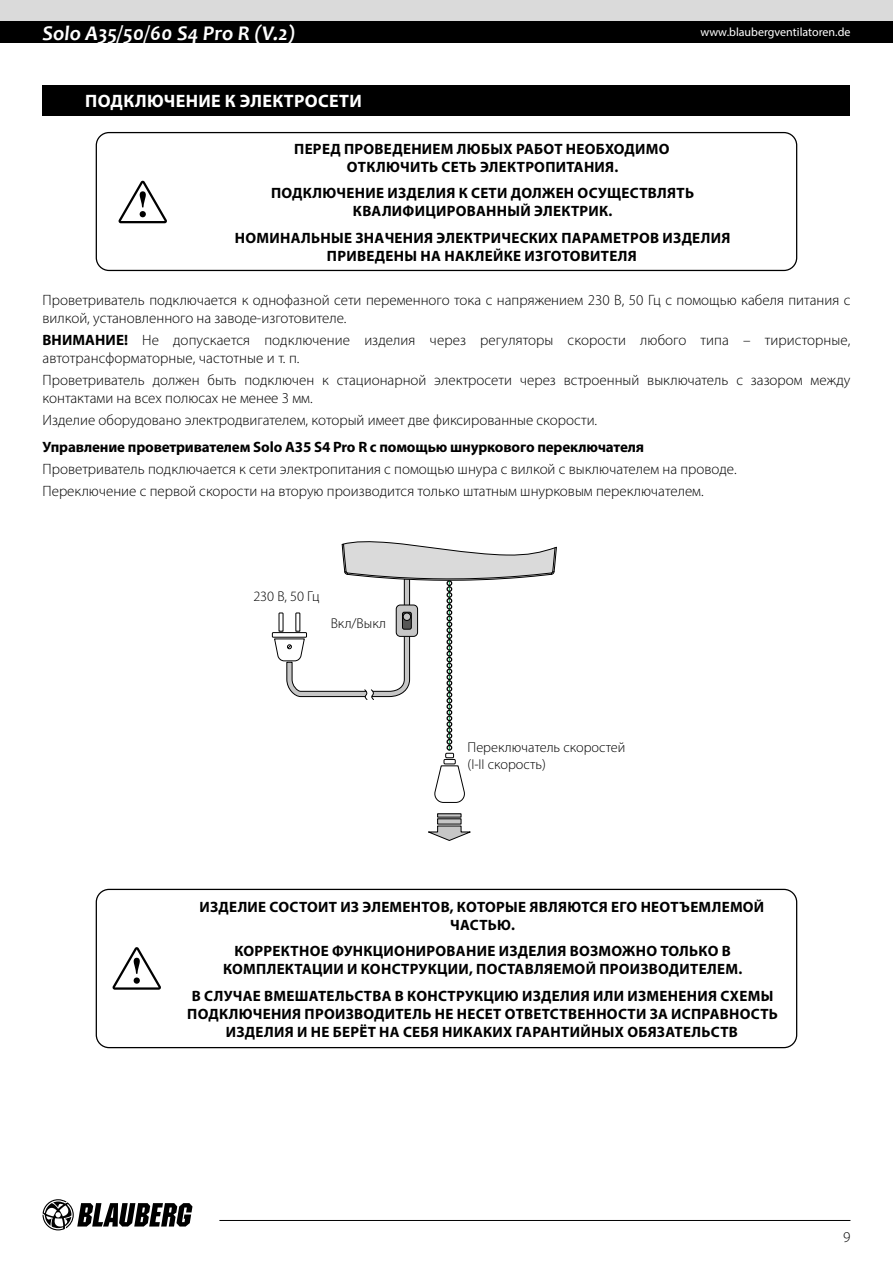
<style>
.page{position:relative;width:893px;height:1263px;background:#fff}
.page>*{position:absolute;margin:0;border:0;box-sizing:border-box;transform-origin:0 0}
.t1{font:italic 700 21px "Candara";color:#fff}
.t2{font:700 18px "Myriad Pro";letter-spacing:.02em;color:#fff}
.t3{font:300 15px/18px "Myriad Pro";color:#000}
.t4{font:700 15px/18px "Myriad Pro";letter-spacing:.02em;color:#000;text-align:center}
.t5{font:700 15px "Myriad Pro";letter-spacing:-.01em;color:#000}
.t6{font:300 14.25px/17.1px "Myriad Pro";color:#000}
.t7{font:12px "Myriad Pro";color:#fff}
.s1{font-weight:700}
</style>
<div class="page">
<div style="left:0;top:0;width:893px;height:21px;background:#dadada"></div>
<div style="left:0;top:21px;width:893px;height:22px;background:#000"></div>
<svg style="left:43px;top:1199px;width:149px;height:31px"></svg>
<hr style="left:219px;top:1220px;width:631px;height:1px;background:#000">
<svg style="left:118px;top:181px;width:49px;height:42px"></svg>
<div style="left:272px;top:632px;width:35px;height:5px;border:1px solid #000"></div>
<svg style="left:434px;top:765px;width:31px;height:38px"></svg>
<div style="left:444px;top:759px;width:12px;height:5px;border:1px solid #000"></div>
<div style="left:445px;top:753px;width:9px;height:5px;border:1px solid #000"></div>
<svg style="left:428px;top:826px;width:43px;height:15px"></svg>
<div style="left:438px;top:819px;width:23px;height:5px;background:#c6c6c6"></div>
<svg style="left:274px;top:541px;width:283px;height:210px"></svg>
<div style="left:396px;top:605px;width:22px;height:31px;background:#c6c6c6;border-radius:4px"></div>
<div style="left:396px;top:605px;width:22px;height:31px;border:1px solid #000;border-radius:4px"></div>
<svg style="left:402px;top:612px;width:9px;height:17px"></svg>
<div style="left:402px;top:612px;width:9px;height:17px;border:1px solid #000;border-radius:2px"></div>
<div style="left:403px;top:613px;width:8px;height:7px;background:#c6c6c6;border-radius:50%"></div>
<div style="left:403px;top:613px;width:8px;height:7px;border:1px solid #000;border-radius:50%"></div>
<div style="left:43px;top:85px;width:807px;height:31px;background:#000"></div>
<div style="left:96px;top:132px;width:701px;height:139px;border:1px solid #000;border-radius:13px"></div>
<div style="left:96px;top:889px;width:701px;height:159px;border:1px solid #000;border-radius:13px"></div>
<svg style="left:112px;top:947px;width:49px;height:43px"></svg>
<h1 class="t1" style="left:43px;top:20px;width:254px">Solo A35/50/60 S4 Pro R (V.2)</h1>
<p class="t7" style="left:700px;top:25px;width:152px">www.blaubergventilatoren.de</p>
<p class="t2" style="left:85px;top:89px;width:278px">ПОДКЛЮЧЕНИЕ К ЭЛЕКТРОСЕТИ</p>
<p class="t4" style="left:294px;top:139px;width:377px">ПЕРЕД ПРОВЕДЕНИЕМ ЛЮБЫХ РАБОТ НЕОБХОДИМО<br>ОТКЛЮЧИТЬ СЕТЬ ЭЛЕКТРОПИТАНИЯ.</p>
<p class="t4" style="left:271px;top:184px;width:424px">ПОДКЛЮЧЕНИЕ ИЗДЕЛИЯ К СЕТИ ДОЛЖЕН ОСУЩЕСТВЛЯТЬ<br>КВАЛИФИЦИРОВАННЫЙ ЭЛЕКТРИК.</p>
<p class="t4" style="left:235px;top:228px;width:497px">НОМИНАЛЬНЫЕ ЗНАЧЕНИЯ ЭЛЕКТРИЧЕСКИХ ПАРАМЕТРОВ ИЗДЕЛИЯ<br>ПРИВЕДЕНЫ НА НАКЛЕЙКЕ ИЗГОТОВИТЕЛЯ</p>
<p class="t3" style="left:43px;top:291px;width:809px">Проветриватель подключается к однофазной сети переменного тока с напряжением 230 В, 50 Гц с помощью кабеля питания с вилкой, установленного на заводе-изготовителе.</p>
<p class="t3" style="left:43px;top:331px;width:809px"><span class="s1">ВНИМАНИЕ!</span> Не допускается подключение изделия через регуляторы скорости любого типа – тиристорные, автотрансформаторные, частотные и т. п.</p>
<p class="t3" style="left:43px;top:371px;width:809px">Проветриватель должен быть подключен к стационарной электросети через встроенный выключатель с зазором между контактами на всех полюсах не менее 3 мм.</p>
<p class="t3" style="left:43px;top:412px;width:556px">Изделие оборудовано электродвигателем, который имеет две фиксированные скорости.</p>
<p class="t5" style="left:43px;top:437px;width:603px">Управление проветривателем Solo A35 S4 Pro R с помощью шнуркового переключателя</p>
<p class="t3" style="left:43px;top:458px;width:696px;line-height:22.2px">Проветриватель подключается к сети электропитания с помощью шнура с вилкой с выключателем на проводе.<br>Переключение с первой скорости на вторую производится только штатным шнурковым переключателем.</p>
<p class="t6" style="left:253px;top:588px;width:68px">230 В, 50 Гц</p>
<p class="t6" style="left:331px;top:615px;width:57px">Вкл/Выкл</p>
<p class="t6" style="left:468px;top:739px;width:159px">Переключатель скоростей (I-II скорость)</p>
<p class="t4" style="left:199px;top:897px;width:566px">ИЗДЕЛИЕ СОСТОИТ ИЗ ЭЛЕМЕНТОВ, КОТОРЫЕ ЯВЛЯЮТСЯ ЕГО НЕОТЪЕМЛЕМОЙ<br>ЧАСТЬЮ.</p>
<p class="t4" style="left:223px;top:941px;width:521px">КОРРЕКТНОЕ ФУНКЦИОНИРОВАНИЕ ИЗДЕЛИЯ ВОЗМОЖНО ТОЛЬКО В<br>КОМПЛЕКТАЦИИ И КОНСТРУКЦИИ, ПОСТАВЛЯЕМОЙ ПРОИЗВОДИТЕЛЕМ.</p>
<p class="t4" style="left:187px;top:986px;width:592px">В СЛУЧАЕ ВМЕШАТЕЛЬСТВА В КОНСТРУКЦИЮ ИЗДЕЛИЯ ИЛИ ИЗМЕНЕНИЯ СХЕМЫ<br>ПОДКЛЮЧЕНИЯ ПРОИЗВОДИТЕЛЬ НЕ НЕСЕТ ОТВЕТСТВЕННОСТИ ЗА ИСПРАВНОСТЬ<br>ИЗДЕЛИЯ И НЕ БЕРЁТ НА СЕБЯ НИКАКИХ ГАРАНТИЙНЫХ ОБЯЗАТЕЛЬСТВ</p>
<p class="t3" style="left:843px;top:1228px;width:9px">9</p>
</div>
